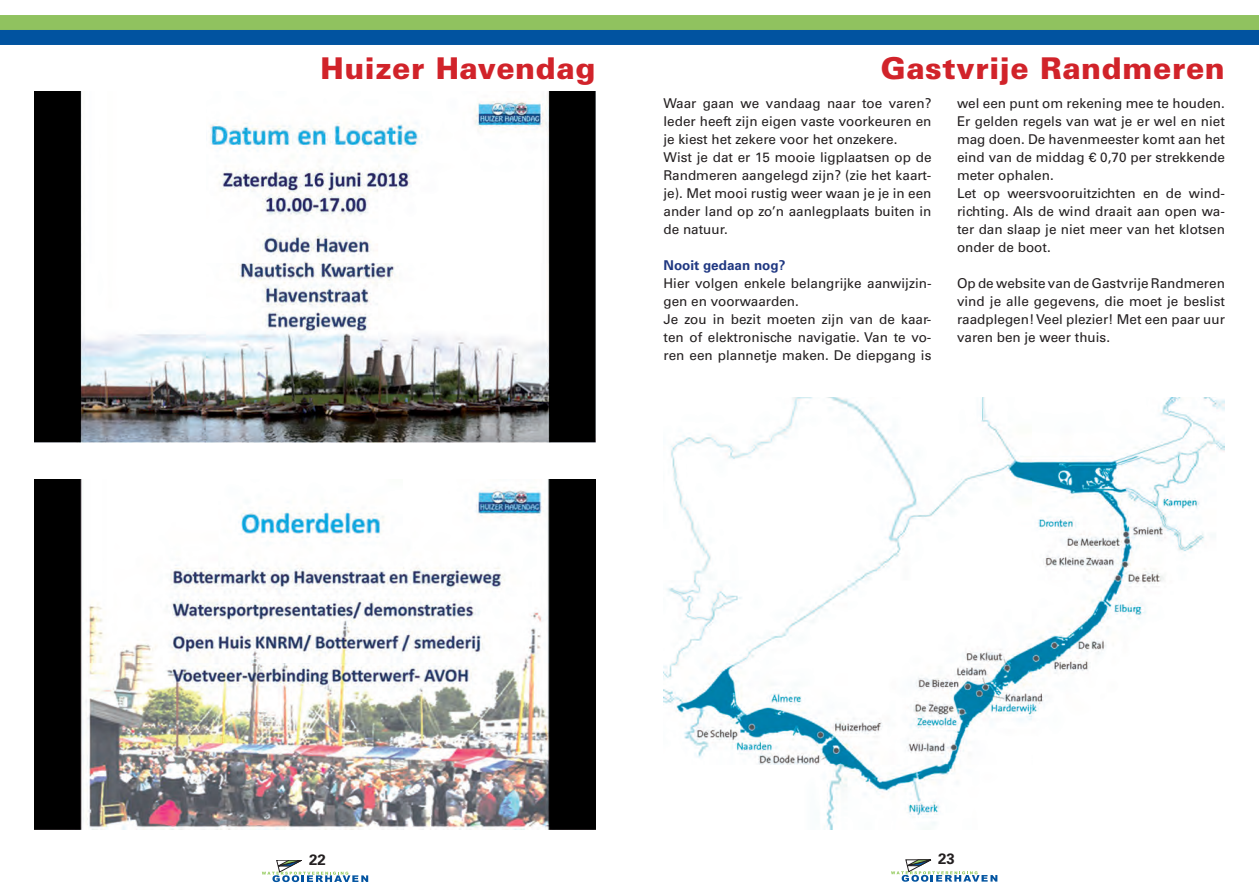
<style>
.page{position:relative;width:1259px;height:893px;background:#fff}
.page>*{position:absolute;margin:0;border:0;box-sizing:border-box;transform-origin:0 0}
.t1{font:900 30px "Univers";letter-spacing:.02em;color:#d1232a}
.t2{font:700 15px "Univers";color:#231f20}
.t3{font:13.5px/18px "Univers";color:#231f20}
.t4{font:700 13.5px "Univers";color:#203882}
</style>
<div class="page">
<div style="left:0;top:15px;width:1259px;height:15px;background:#90c25f"></div>
<div style="left:0;top:30px;width:1259px;height:15px;background:#0153a0"></div>
<svg style="left:262px;top:860px;width:106px;height:22px"></svg>
<svg style="left:891px;top:859px;width:106px;height:23px"></svg>
<img style="left:663px;top:398px;width:562px;height:431px">
<img style="left:34px;top:92px;width:561px;height:351px">
<img style="left:34px;top:479px;width:562px;height:351px">
<h1 class="t1" style="left:320px;top:50px;width:276px">Huizer Havendag</h1>
<h1 class="t1" style="left:881px;top:50px;width:346px">Gastvrije Randmeren</h1>
<p class="t3" style="left:663px;top:94px;width:269px">Waar gaan we vandaag naar toe varen?<br>Ieder heeft zijn eigen vaste voorkeuren en je kiest het zekere voor het onzekere.<br>Wist je dat er 15 mooie ligplaatsen op de Randmeren aangelegd zijn? (zie het kaart&shy;je). Met mooi rustig weer waan je je in een ander land op zo’n aanlegplaats buiten in de natuur.</p>
<p class="t4" style="left:663px;top:257px;width:123px">Nooit gedaan nog?</p>
<p class="t3" style="left:663px;top:274px;width:269px">Hier volgen enkele belangrijke aanwijzin&shy;gen en voorwaarden.<br>Je zou in bezit moeten zijn van de kaar&shy;ten of elektronische navigatie. Van te vo&shy;ren een plannetje maken. De diepgang is</p>
<p class="t3" style="left:957px;top:94px;width:269px">wel een punt om rekening mee te houden.<br>Er gelden regels van wat je er wel en niet mag doen. De havenmeester komt aan het eind van de middag € 0,70 per strekkende meter ophalen.<br>Let op weersvooruitzichten en de wind&shy;richting. Als de wind draait aan open wa&shy;ter dan slaap je niet meer van het klotsen onder de boot.</p>
<p class="t3" style="left:957px;top:274px;width:269px;text-align:justify">Op de website van de Gastvrije Randmeren vind je alle gegevens, die moet je beslist raadplegen! Veel plezier! Met een paar uur varen ben je weer thuis.</p>
<p class="t2" style="left:309px;top:851px;width:18px">22</p>
<p class="t2" style="left:938px;top:850px;width:18px">23</p>
</div>
